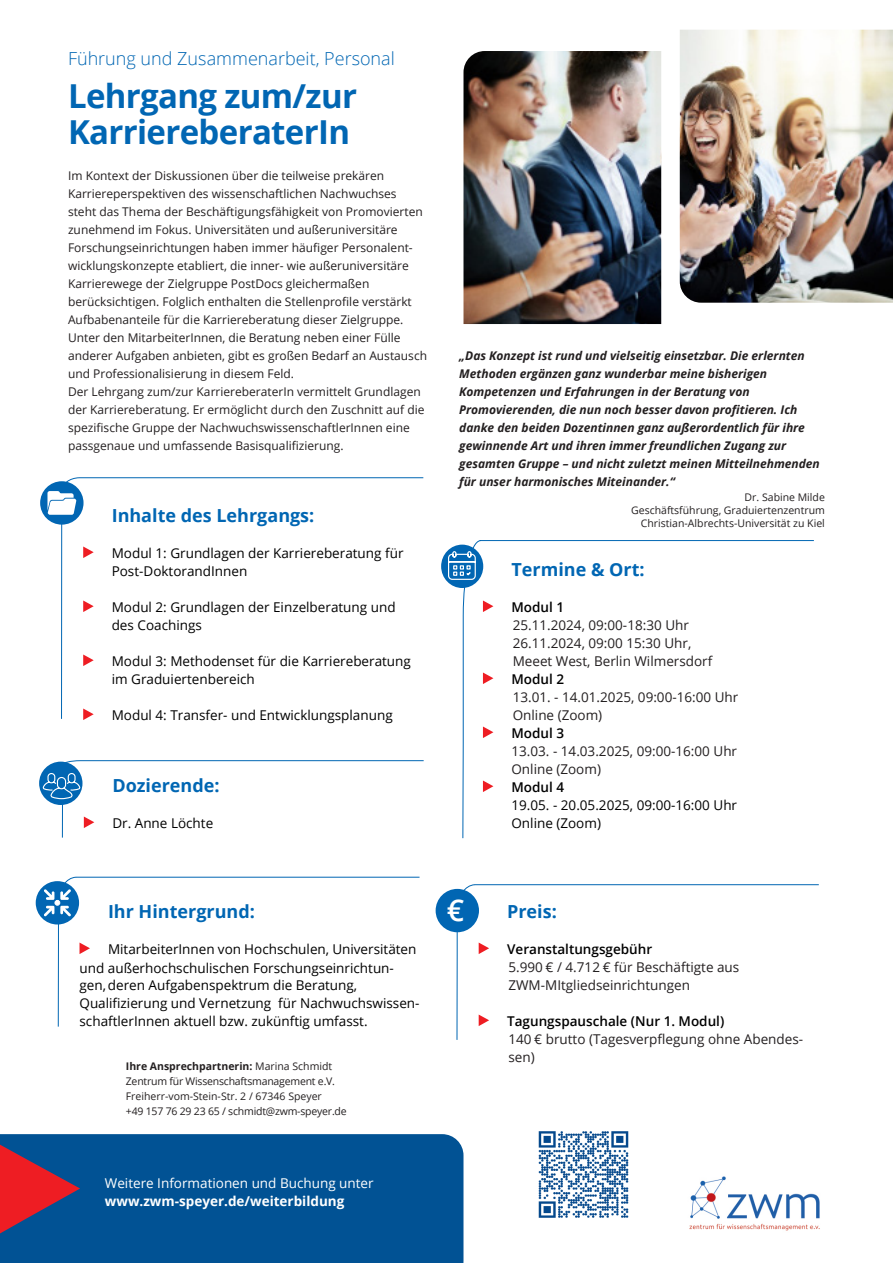
<style>
.page{position:relative;width:893px;height:1263px;background:#fff}
.page>*{position:absolute;margin:0;border:0;box-sizing:border-box;transform-origin:0 0}
.t1{font:700 33px "Open Sans";letter-spacing:-.02em;color:#0166b3}
.t2{font:600 30px "Open Sans";color:#fff}
.t3{font:700 18px "Open Sans";color:#0166b3}
.t4{font:300 18px "Open Sans";color:#0166b3}
.t5{font:13.5px/18px "Open Sans";color:#000001}
.t6{font:13.5px/18px "Open Sans";color:#231f20}
.t7{font:600 13.5px "Open Sans";color:#000001}
.t8{font:13.5px "Open Sans";color:#fff}
.t9{font:700 13.5px "Open Sans";color:#fff}
.t10{font:12px/18px "Open Sans";color:#231f20}
.t11{font:italic 700 12px/18px "Open Sans";color:#231f20}
.t12{font:10.5px/15px "Open Sans";letter-spacing:-.02em;color:#231f20}
.t13{font:10.5px "Open Sans";color:#231f20}
.s1{color:#231f20}
.s2{font-weight:600}
.s3{font-weight:700}
</style>
<div class="page">
<img style="left:689px;top:1176px;width:131px;height:55px">
<svg style="left:58px;top:877px;width:362px;height:150px"></svg>
<div style="left:36px;top:881px;width:43px;height:43px;background:#0166b3;border-radius:50%"></div>
<svg style="left:44px;top:889px;width:27px;height:27px"></svg>
<svg style="left:39px;top:762px;width:43px;height:43px"></svg>
<svg style="left:42px;top:760px;width:382px;height:78px"></svg>
<div style="left:0;top:1134px;width:463px;height:129px;background:#015294"></div>
<svg style="left:0;top:1144px;width:80px;height:89px;background:#77375b"></svg>
<img style="left:680px;top:30px;width:213px;height:273px">
<img style="left:463px;top:51px;width:198px;height:273px">
<svg style="left:61px;top:477px;width:363px;height:242px"></svg>
<div style="left:40px;top:481px;width:44px;height:44px;background:#0166b3;border-radius:50%"></div>
<svg style="left:47px;top:491px;width:29px;height:24px"></svg>
<svg style="left:457px;top:884px;width:362px;height:156px"></svg>
<div style="left:436px;top:889px;width:43px;height:43px;background:#0166b3;border-radius:50%"></div>
<svg style="left:462px;top:540px;width:352px;height:375px"></svg>
<div style="left:441px;top:545px;width:42px;height:43px;background:#0166b3;border-radius:50%"></div>
<svg style="left:447px;top:550px;width:29px;height:30px"></svg>
<img style="left:538px;top:1131px;width:91px;height:87px">
<p class="t4" style="left:68px;top:46px;width:328px">Führung und Zusammenarbeit, Personal</p>
<p class="t1" style="left:68px;top:73px;width:290px">Lehrgang zum/zur</p>
<p class="t1" style="left:68px;top:109px;width:284px">KarriereberaterIn</p>
<p class="t10" style="left:68px;top:166px;width:318px">Im Kontext der Diskussionen über die teilweise prekären</p>
<p class="t10" style="left:68px;top:184px;width:330px">Karriereperspektiven des wissenschaftlichen Nachwuchses</p>
<p class="t10" style="left:68px;top:202px;width:356px">steht das Thema der Beschäftigungsfähigkeit von Promovierten</p>
<p class="t10" style="left:68px;top:220px;width:346px">zunehmend im Fokus. Universitäten und außeruniversitäre Forschungseinrichtungen haben immer häufiger Personalent&shy;wicklungskonzepte etabliert, die inner- wie außeruniversitäre Karrierewege der Zielgruppe PostDocs gleichermaßen</p>
<p class="t10" style="left:68px;top:292px;width:361px">berücksichtigen. Folglich enthalten die Stellenprofile verstärkt Aufbabenanteile für die Karriereberatung dieser Zielgruppe.<br>Unter den MitarbeiterInnen, die Beratung neben einer Fülle anderer Aufgaben anbieten, gibt es großen Bedarf an Austausch und Professionalisierung in diesem Feld.</p>
<p class="t10" style="left:68px;top:382px;width:358px">Der Lehrgang zum/zur KarriereberaterIn vermittelt Grundlagen der Karriereberatung. Er ermöglicht durch den Zuschnitt auf die spezifische Gruppe der NachwuchswissenschaftlerInnen eine passgenaue und umfassende Basisqualifizierung.</p>
<p class="t3" style="left:112px;top:503px;width:204px">Inhalte des Lehrgangs:</p>
<p class="t5" style="left:112px;top:544px;width:293px">Modul 1: Grundlagen der Karriereberatung für<br>Post-DoktorandInnen</p>
<p class="t5" style="left:112px;top:598px;width:285px">Modul 2: Grundlagen der Einzelberatung und des Coachings</p>
<p class="t5" style="left:112px;top:652px;width:301px">Modul 3: Methodenset für die Karriereberatung im Graduiertenbereich</p>
<p class="t5" style="left:112px;top:706px;width:283px">Modul 4: Transfer- und Entwicklungsplanung</p>
<p class="t3" style="left:112px;top:773px;width:109px">Dozierende:</p>
<p class="t5" style="left:112px;top:814px;width:102px">Dr. Anne Löchte</p>
<p class="t11" style="left:459px;top:346px;width:347px">„Das Konzept ist rund und vielseitig einsetzbar. Die erlernten<br>Methoden ergänzen ganz wunderbar meine bisherigen</p>
<p class="t11" style="left:459px;top:382px;width:292px">Kompetenzen und Erfahrungen in der Beratung von</p>
<p class="t11" style="left:459px;top:400px;width:362px">Promovierenden, die nun noch besser davon profitieren. Ich danke den beiden Dozentinnen ganz außerordentlich für ihre gewinnende Art und ihren immer freundlichen Zugang zur gesamten Gruppe – und nicht zuletzt meinen Mitteilnehmenden für unser harmonisches Miteinander.“</p>
<p class="t13" style="left:745px;top:490px;width:82px">Dr. Sabine Milde</p>
<p class="t13" style="left:631px;top:503px;width:195px">Geschäftsführung, Graduiertenzentrum</p>
<p class="t13" style="left:641px;top:516px;width:186px">Christian-Albrechts-Universität zu Kiel</p>
<p class="t3" style="left:511px;top:557px;width:135px">Termine &amp; Ort:</p>
<p class="t7" style="left:511px;top:598px;width:54px">Modul 1</p>
<p class="t6" style="left:513px;top:616px;width:178px">25.11.2024, 09:00-18:30 Uhr</p>
<p class="t6" style="left:513px;top:634px;width:180px">26.11.2024, 09:00 15:30 Uhr,</p>
<p class="t6" style="left:513px;top:652px;width:201px">Meeet West, Berlin Wilmersdorf</p>
<p class="t7" style="left:511px;top:670px;width:54px">Modul 2</p>
<p class="t6" style="left:513px;top:688px;width:227px">13.01. - 14.01.2025, 09:00-16:00 Uhr</p>
<p class="t6" style="left:513px;top:706px;width:91px">Online (Zoom)</p>
<p class="t7" style="left:511px;top:724px;width:54px">Modul 3</p>
<p class="t6" style="left:511px;top:742px;width:227px">13.03. - 14.03.2025, 09:00-16:00 Uhr</p>
<p class="t5" style="left:511px;top:760px;width:227px"><span class="s1">Online (Zoom)<br></span><span class="s2">Modul 4<br></span>19.05. - 20.05.2025, 09:00-16:00 Uhr</p>
<p class="t5" style="left:511px;top:814px;width:91px">Online (Zoom)</p>
<p class="t3" style="left:108px;top:899px;width:148px">Ihr Hintergrund:</p>
<p class="t5" style="left:80px;top:940px;width:342px;text-indent:28px">MitarbeiterInnen von Hochschulen, Universitäten und außerhochschulischen Forschungseinrichtun&shy;gen,deren Aufgabenspektrum die Beratung, Qualifizierung und Vernetzung für Nachwuchswissen&shy;schaftlerInnen aktuell bzw. zukünftig umfasst.</p>
<p class="t12" style="left:126px;top:1058px;width:222px"><span class="s3">Ihre Ansprechpartnerin:</span> Marina Schmidt Zentrum für Wissenschaftsmanagement e.V.<br>Freiherr-vom-Stein-Str. 2 / 67346 Speyer<br>+49 157 76 29 23 65 / schmidt@zwm-speyer.de</p>
<p class="t8" style="left:105px;top:1174px;width:270px">Weitere Informationen und Buchung unter</p>
<p class="t9" style="left:105px;top:1192px;width:241px">www.zwm-speyer.de/weiterbildung</p>
<p class="t2" style="left:447px;top:890px;width:19px">€</p>
<p class="t3" style="left:507px;top:899px;width:51px">Preis:</p>
<p class="t7" style="left:507px;top:940px;width:147px">Veranstaltungsgebühr</p>
<p class="t6" style="left:508px;top:958px;width:232px">5.990 € / 4.712 € für Beschäftigte aus<br>ZWM-MItgliedseinrichtungen</p>
<p class="t7" style="left:507px;top:1012px;width:219px">Tagungspauschale (Nur 1. Modul)</p>
<p class="t6" style="left:508px;top:1030px;width:296px">140 € brutto (Tagesverpflegung ohne Abendes&shy;sen)</p>
</div>
